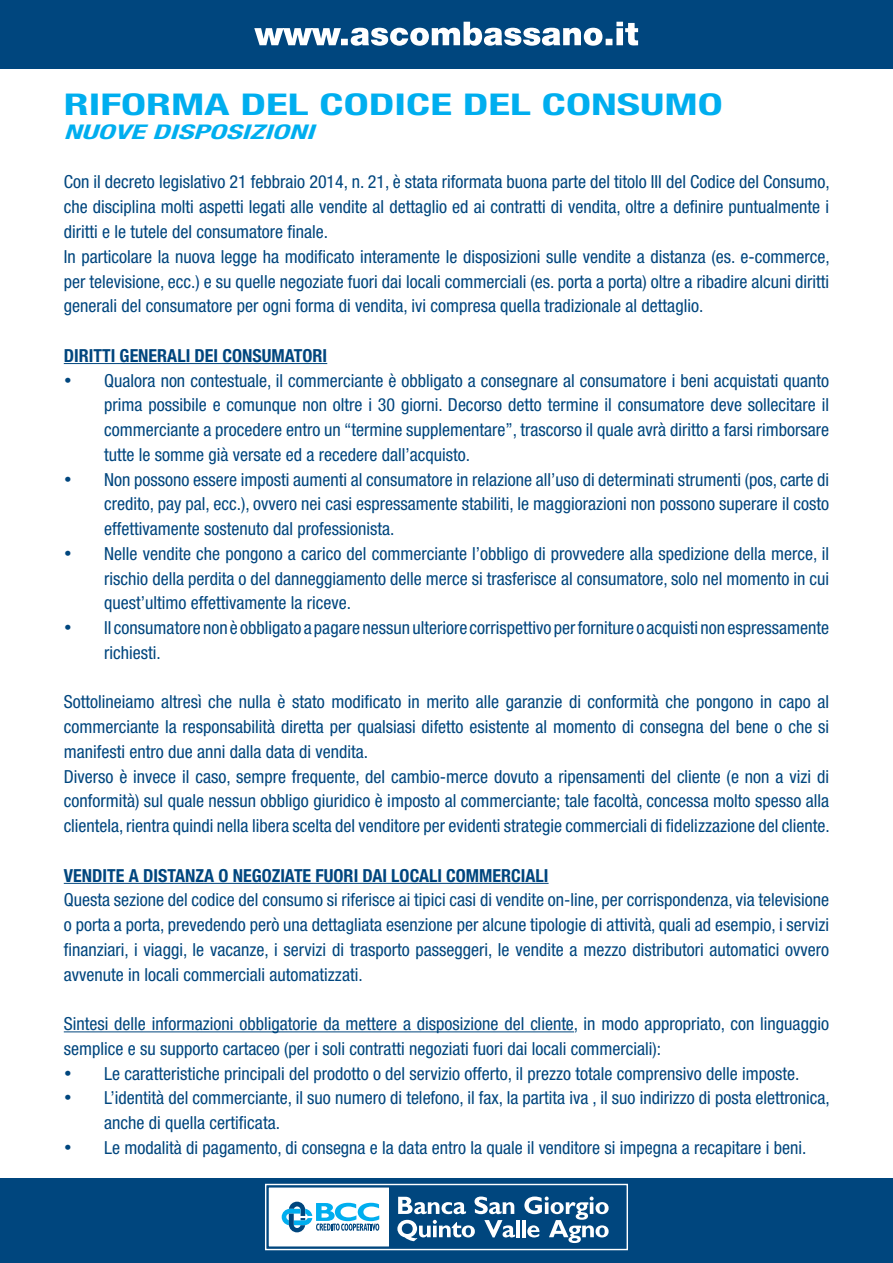
<style>
.page{position:relative;width:893px;height:1263px;background:#fff}
.page>*{position:absolute;margin:0;border:0;box-sizing:border-box;transform-origin:0 0}
.t1{font:700 condensed 30px "Helvetica Neue LT Std";color:#00aeef;scale:1.5 1}
.t2{font:italic 700 condensed 20.25px "Helvetica Neue LT Std";color:#00aeef;scale:1.5 1}
.t3{font:condensed 18px/24.8px "Helvetica Neue LT Std";color:#00467e}
.t4{font:700 condensed 18px "Helvetica Neue LT Std";color:#00467e}
</style>
<div class="page">
<div style="left:0;top:1178px;width:893px;height:85px;background:#00467e"></div>
<div style="left:0;top:0;width:893px;height:68px;background:#00467e"></div>
<svg style="left:254px;top:22px;width:384px;height:24px"></svg>
<svg style="left:265px;top:1183px;width:363px;height:68px"></svg>
<hr style="left:64px;top:363px;width:263px;height:1px;background:#00467e">
<hr style="left:64px;top:883px;width:485px;height:1px;background:#00467e">
<hr style="left:64px;top:1031px;width:510px;height:1px;background:#00467e">
<h1 class="t1" style="left:64px;top:86px;width:441px">RIFORMA DEL CODICE DEL CONSUMO</h1>
<p class="t2" style="left:64px;top:120px;width:168px">NUOVE DISPOSIZIONI</p>
<p class="t3" style="left:64px;top:170px;width:768px">Con il decreto legislativo 21 febbraio 2014, n. 21, è stata riformata buona parte del titolo III del Codice del Consumo, che disciplina molti aspetti legati alle vendite al dettaglio ed ai contratti di vendita, oltre a definire puntualmente i diritti e le tutele del consumatore finale.<br>In particolare la nuova legge ha modificato interamente le disposizioni sulle vendite a distanza (es. e-commerce, per televisione, ecc.) e su quelle negoziate fuori dai locali commerciali (es. porta a porta) oltre a ribadire alcuni diritti generali del consumatore per ogni forma di vendita, ivi compresa quella tradizionale al dettaglio.</p>
<p class="t4" style="left:64px;top:344px;width:265px">DIRITTI GENERALI DEI CONSUMATORI</p>
<p class="t3" style="left:104px;top:368px;width:726px;text-align:justify;text-indent:-40px">• Qualora non contestuale, il commerciante è obbligato a consegnare al consumatore i beni acquistati quanto prima possibile e comunque non oltre i 30 giorni. Decorso detto termine il consumatore deve sollecitare il commerciante a procedere entro un “termine supplementare”, trascorso il quale avrà diritto a farsi rimborsare tutte le somme già versate ed a recedere dall’acquisto.</p>
<p class="t3" style="left:104px;top:467px;width:726px;text-align:justify;text-indent:-40px">• Non possono essere imposti aumenti al consumatore in relazione all’uso di determinati strumenti (pos, carte di credito, pay pal, ecc.), ovvero nei casi espressamente stabiliti, le maggiorazioni non possono superare il costo effettivamente sostenuto dal professionista.</p>
<p class="t3" style="left:104px;top:541px;width:726px;text-align:justify;text-indent:-40px">• Nelle vendite che pongono a carico del commerciante l’obbligo di provvedere alla spedizione della merce, il rischio della perdita o del danneggiamento delle merce si trasferisce al consumatore, solo nel momento in cui quest’ultimo effettivamente la riceve.</p>
<p class="t3" style="left:104px;top:615px;width:726px;text-indent:-40px">• Il consumatore non è obbligato a pagare nessun ulteriore corrispettivo per forniture o acquisti non espressamente richiesti.</p>
<p class="t3" style="left:64px;top:689px;width:767px">Sottolineiamo altresì che nulla è stato modificato in merito alle garanzie di conformità che pongono in capo al commerciante la responsabilità diretta per qualsiasi difetto esistente al momento di consegna del bene o che si manifesti entro due anni dalla data di vendita.<br>Diverso è invece il caso, sempre frequente, del cambio-merce dovuto a ripensamenti del cliente (e non a vizi di conformità) sul quale nessun obbligo giuridico è imposto al commerciante; tale facoltà, concessa molto spesso alla clientela, rientra quindi nella libera scelta del venditore per evidenti strategie commerciali di fidelizzazione del cliente.</p>
<p class="t4" style="left:64px;top:864px;width:486px">VENDITE A DISTANZA O NEGOZIATE FUORI DAI LOCALI COMMERCIALI</p>
<p class="t3" style="left:64px;top:887px;width:767px;text-align:justify">Questa sezione del codice del consumo si riferisce ai tipici casi di vendite on-line, per corrispondenza, via televisione o porta a porta, prevedendo però una dettagliata esenzione per alcune tipologie di attività, quali ad esempio, i servizi finanziari, i viaggi, le vacanze, i servizi di trasporto passeggeri, le vendite a mezzo distributori automatici ovvero avvenute in locali commerciali automatizzati.</p>
<p class="t3" style="left:64px;top:1011px;width:767px">Sintesi delle informazioni obbligatorie da mettere a disposizione del cliente, in modo appropriato, con linguaggio semplice e su supporto cartaceo (per i soli contratti negoziati fuori dai locali commerciali):</p>
<p class="t3" style="left:64px;top:1061px;width:737px">• Le caratteristiche principali del prodotto o del servizio offerto, il prezzo totale comprensivo delle imposte.</p>
<p class="t3" style="left:104px;top:1085px;width:727px;text-indent:-40px">• L’identità del commerciante, il suo numero di telefono, il fax, la partita iva , il suo indirizzo di posta elettronica, anche di quella certificata.</p>
<p class="t3" style="left:64px;top:1135px;width:744px">• Le modalità di pagamento, di consegna e la data entro la quale il venditore si impegna a recapitare i beni.</p>
</div>
